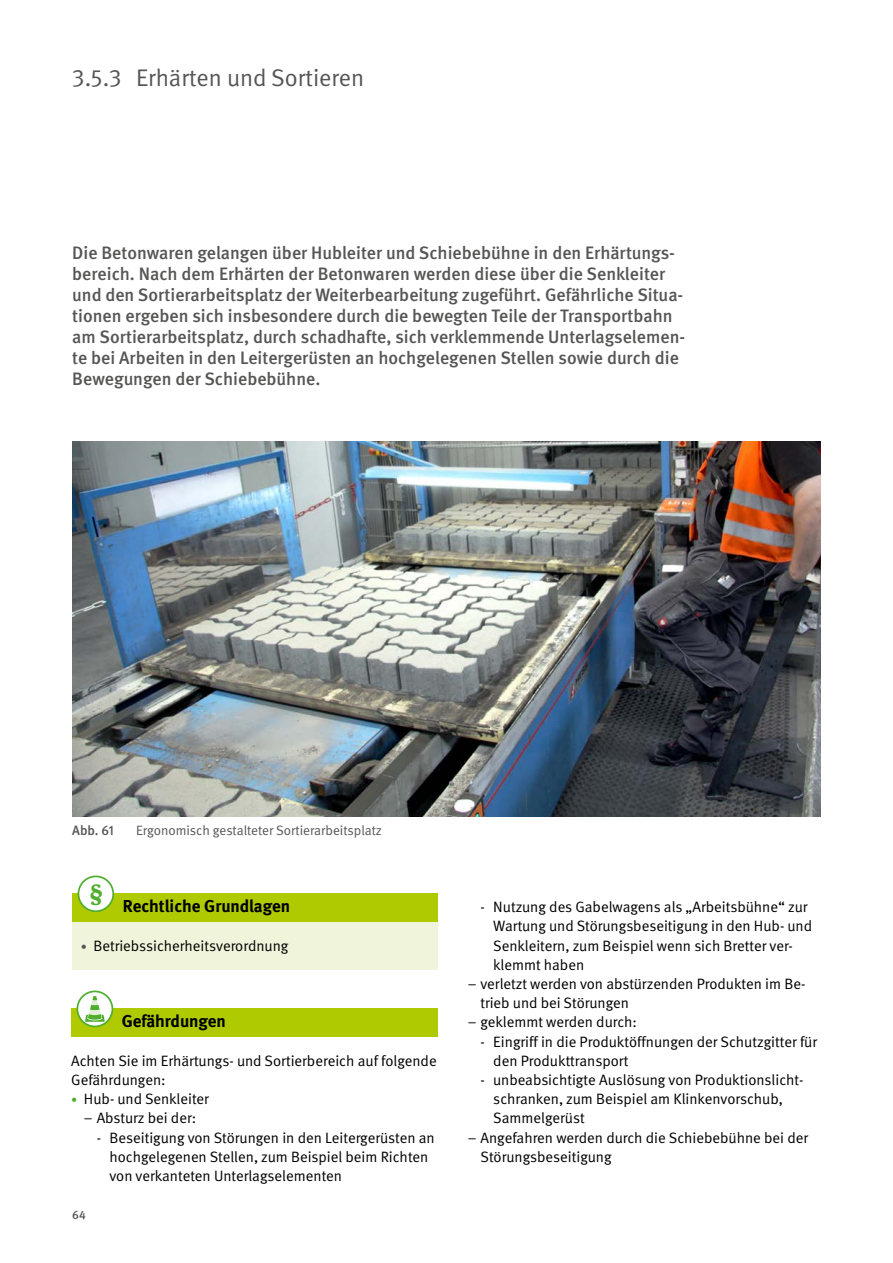
<style>
.page{position:relative;width:893px;height:1263px;background:#fff}
.page>*{position:absolute;margin:0;border:0;box-sizing:border-box;transform-origin:0 0}
.H3_Branchenregel{font:24px "DGUV Meta";color:#565655}
.t1{font:700 24px "DGUV Meta Serif";color:#50ae2f}
.AL_12pt{font:500 18px/21px "DGUV Meta";color:#565655}
.STG_Titel{font:700 17.25px "DGUV Meta";color:#000}
.FT{font:15px/19.2px "DGUV Meta";color:#000}
.t2{font:13.5px "DGUV Meta";color:#565655}
.t3{font:500 13.5px "DGUV Meta";color:#565655}
.t4{font:500 12px "DGUV Meta";color:#565655}
.s1{font-size:12px;color:#565655}
.s2{font-size:12px;color:#50ae2f}
</style>
<div class="page">
<img style="left:72px;top:441px;width:749px;height:375px">
<div style="left:72px;top:893px;width:366px;height:77px;background:#f0f4da"></div>
<div style="left:72px;top:893px;width:366px;height:29px;background:#afca00"></div>
<div style="left:78px;top:876px;width:35px;height:35px;background:#fff;border-radius:50%"></div>
<div style="left:78px;top:875px;width:36px;height:37px;border:2px solid #50ae2f;border-radius:50%"></div>
<div style="left:71px;top:1008px;width:367px;height:29px;background:#afca00"></div>
<svg style="left:77px;top:991px;width:35px;height:35px"></svg>
<svg style="left:85px;top:996px;width:20px;height:26px"></svg>
<div style="left:77px;top:990px;width:36px;height:37px;border:2px solid #50ae2f;border-radius:50%"></div>
<h3 class="H3_Branchenregel" style="left:72px;top:64px;width:294px">3.5.3 Erhärten und Sortieren</h3>
<p class="AL_12pt" style="left:72px;top:243px;width:614px">Die Betonwaren gelangen über Hubleiter und Schiebebühne in den Erhärtungs&shy;bereich. Nach dem Erhärten der Betonwaren werden diese über die Senkleiter und den Sortierarbeitsplatz der Weiterbearbeitung zugeführt. Gefährliche Situa&shy;tionen ergeben sich insbesondere durch die bewegten Teile der Transportbahn am Sortierarbeitsplatz, durch schadhafte, sich verklemmende Unterlagselemen&shy;te bei Arbeiten in den Leitergerüsten an hochgelegenen Stellen sowie durch die Bewegungen der Schiebebühne.</p>
<p class="t3" style="left:72px;top:823px;width:43px">Abb. 61</p>
<p class="t2" style="left:136px;top:823px;width:247px">Ergonomisch gestalteter Sortierarbeitsplatz</p>
<h1 class="t1" style="left:90px;top:878px;width:15px">§</h1>
<h3 class="STG_Titel" style="left:123px;top:896px;width:169px">Rechtliche Grundlagen</h3>
<p class="FT" style="left:81px;top:936px;width:209px"><span class="s1">•</span> Betriebssicherheitsverordnung</p>
<h3 class="STG_Titel" style="left:122px;top:1011px;width:106px">Gefährdungen</h3>
<p class="FT" style="left:71px;top:1051px;width:367px">Achten Sie im Erhärtungs- und Sortierbereich auf folgende<br>Gefährdungen:</p>
<p class="FT" style="left:71px;top:1090px;width:139px"><span class="s2">•</span> Hub- und Senkleiter</p>
<p class="FT" style="left:84px;top:1109px;width:114px">– Absturz bei der:</p>
<p class="FT" style="left:109px;top:1128px;width:327px;text-indent:-13px">- Beseitigung von Störungen in den Leitergerüsten an hochgelegenen Stellen, zum Beispiel beim Richten von verkanteten Unterlagselementen</p>
<p class="t4" style="left:72px;top:1208px;width:15px">64</p>
<p class="FT" style="left:493px;top:898px;width:320px;text-indent:-13px">- Nutzung des Gabelwagens als „Arbeitsbühne“ zur Wartung und Störungsbeseitigung in den Hub- und Senkleitern, zum Beispiel wenn sich Bretter ver&shy;klemmt haben</p>
<p class="FT" style="left:480px;top:974px;width:326px;text-indent:-13px">– verletzt werden von abstürzenden Produkten im Be&shy;trieb und bei Störungen</p>
<p class="FT" style="left:468px;top:1013px;width:171px">– geklemmt werden durch:</p>
<p class="FT" style="left:493px;top:1032px;width:325px;text-indent:-13px">- Eingriff in die Produktöffnungen der Schutzgitter für den Produkttransport</p>
<p class="FT" style="left:493px;top:1070px;width:312px;text-indent:-13px">- unbeabsichtigte Auslösung von Produktionslicht&shy;schranken, zum Beispiel am Klinkenvorschub,<br>Sammelgerüst</p>
<p class="FT" style="left:480px;top:1128px;width:329px;text-indent:-13px">– Angefahren werden durch die Schiebebühne bei der<br>Störungsbeseitigung</p>
</div>
